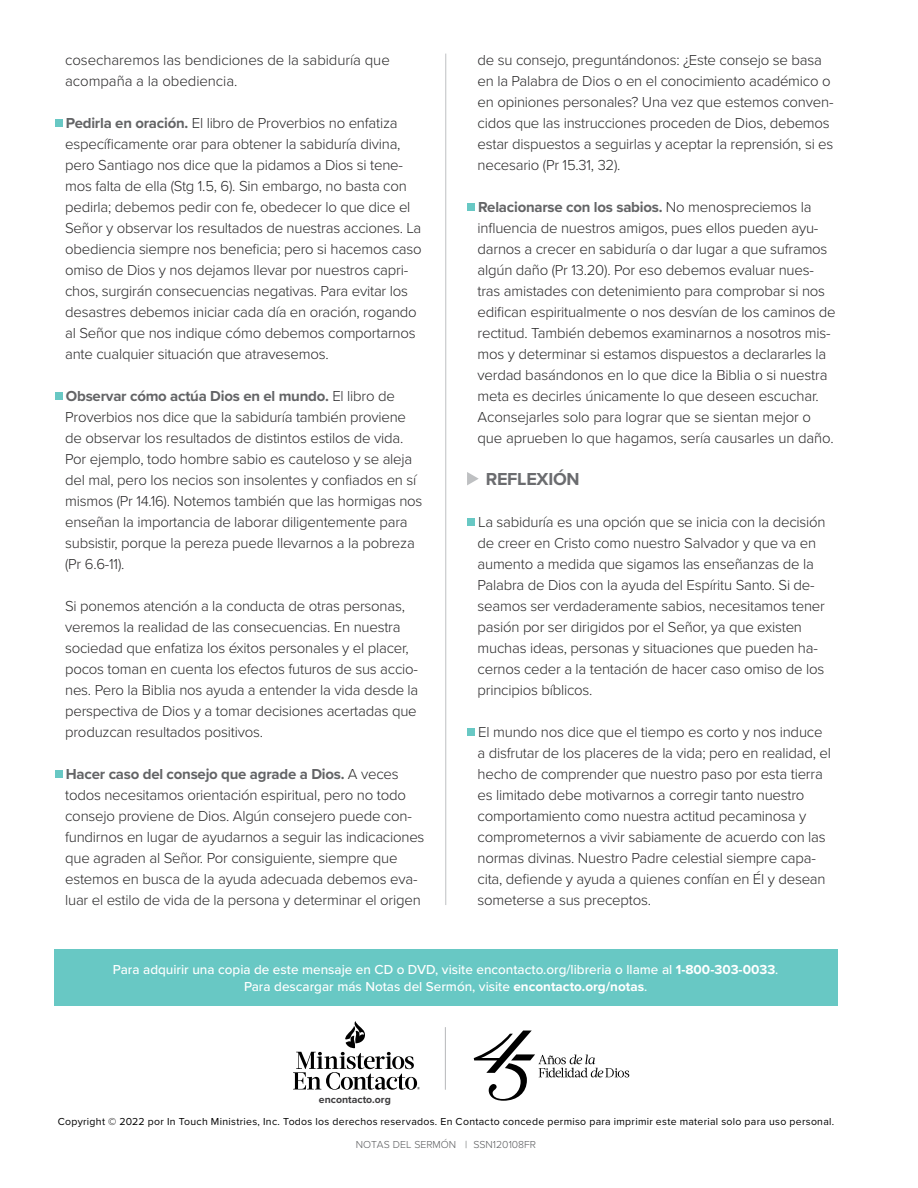
<style>
.page{position:relative;width:918px;height:1188px;background:#fff}
.page>*{position:absolute;margin:0;border:0;box-sizing:border-box;transform-origin:0 0}
.t1{font:700 18px "Proxima Nova";letter-spacing:-.015em;color:#6b6c6f}
.t2{font:300 15px/21px "Proxima Nova";letter-spacing:-.015em;color:#292829}
.t3{font:500 13.5px/16.5px "Proxima Nova";color:#fff;text-align:center}
.t4{font:10.5px "Proxima Nova";letter-spacing:.025em;color:#000}
.t5{font:300 10.5px "Proxima Nova";color:#58595b}
.t6{font:700 10.5px "Proxima Nova";color:#3d3c3e}
.s1{font-weight:700;color:#636466}
.s2{font-weight:700}
</style>
<div class="page">
<div style="left:54px;top:950px;width:783px;height:56px;background:#68c8c4"></div>
<div style="left:55px;top:119px;width:7px;height:8px;background:#68c8c4"></div>
<div style="left:55px;top:392px;width:7px;height:8px;background:#68c8c4"></div>
<div style="left:55px;top:770px;width:7px;height:8px;background:#68c8c4"></div>
<div style="left:467px;top:203px;width:8px;height:8px;background:#68c8c4"></div>
<svg style="left:467px;top:472px;width:12px;height:13px"></svg>
<div style="left:467px;top:518px;width:8px;height:8px;background:#68c8c4"></div>
<div style="left:467px;top:728px;width:8px;height:8px;background:#68c8c4"></div>
<hr style="left:445px;top:54px;width:1px;height:851px;background:#bec0c2">
<svg style="left:293px;top:1021px;width:127px;height:69px"></svg>
<hr style="left:445px;top:1027px;width:1px;height:63px;background:#bec0c2">
<svg style="left:474px;top:1031px;width:155px;height:70px"></svg>
<p class="t2" style="left:65px;top:49px;width:326px">cosecharemos las bendiciones de la sabiduría que acompaña a la obediencia.</p>
<p class="t2" style="left:65px;top:112px;width:358px"><span class="s1">Pedirla en oración.</span> El libro de Proverbios no enfatiza específicamente orar para obtener la sabiduría divina, pero Santiago nos dice que la pidamos a Dios si tene&shy;mos falta de ella (Stg 1.5, 6). Sin embargo, no basta con pedirla; debemos pedir con fe, obedecer lo que dice el Señor y observar los resultados de nuestras acciones. La obediencia siempre nos beneficia; pero si hacemos caso omiso de Dios y nos dejamos llevar por nuestros capri&shy;chos, surgirán consecuencias negativas. Para evitar los desastres debemos iniciar cada día en oración, rogando al Señor que nos indique cómo debemos comportarnos ante cualquier situación que atravesemos.</p>
<p class="t2" style="left:65px;top:385px;width:359px"><span class="s1">Observar cómo actúa Dios en el mundo.</span> El libro de Proverbios nos dice que la sabiduría también proviene de observar los resultados de distintos estilos de vida.<br>Por ejemplo, todo hombre sabio es cauteloso y se aleja del mal, pero los necios son insolentes y confiados en sí mismos (Pr 14.16). Notemos también que las hormigas nos enseñan la importancia de laborar diligentemente para subsistir, porque la pereza puede llevarnos a la pobreza (Pr 6.6-11).</p>
<p class="t2" style="left:65px;top:595px;width:355px">Si ponemos atención a la conducta de otras personas, veremos la realidad de las consecuencias. En nuestra sociedad que enfatiza los éxitos personales y el placer, pocos toman en cuenta los efectos futuros de sus accio&shy;nes. Pero la Biblia nos ayuda a entender la vida desde la perspectiva de Dios y a tomar decisiones acertadas que produzcan resultados positivos.</p>
<p class="t2" style="left:65px;top:763px;width:361px"><span class="s1">Hacer caso del consejo que agrade a Dios.</span> A veces todos necesitamos orientación espiritual, pero no todo consejo proviene de Dios. Algún consejero puede con&shy;fundirnos en lugar de ayudarnos a seguir las indicaciones que agraden al Señor. Por consiguiente, siempre que estemos en busca de la ayuda adecuada debemos eva&shy;luar el estilo de vida de la persona y determinar el origen</p>
<p class="t2" style="left:478px;top:49px;width:357px">de su consejo, preguntándonos: ¿Este consejo se basa en la Palabra de Dios o en el conocimiento académico o en opiniones personales? Una vez que estemos conven&shy;cidos que las instrucciones proceden de Dios, debemos estar dispuestos a seguirlas y aceptar la reprensión, si es necesario (Pr 15.31, 32).</p>
<p class="t2" style="left:478px;top:196px;width:360px"><span class="s1">Relacionarse con los sabios.</span> No menospreciemos la influencia de nuestros amigos, pues ellos pueden ayu&shy;darnos a crecer en sabiduría o dar lugar a que suframos algún daño (Pr 13.20). Por eso debemos evaluar nues&shy;tras amistades con detenimiento para comprobar si nos edifican espiritualmente o nos desvían de los caminos de rectitud. También debemos examinarnos a nosotros mis&shy;mos y determinar si estamos dispuestos a declararles la verdad basándonos en lo que dice la Biblia o si nuestra meta es decirles únicamente lo que deseen escuchar.<br>Aconsejarles solo para lograr que se sientan mejor o que aprueben lo que hagamos, sería causarles un daño.</p>
<p class="t1" style="left:486px;top:466px;width:95px">REFLEXIÓN</p>
<p class="t2" style="left:478px;top:511px;width:350px">La sabiduría es una opción que se inicia con la decisión de creer en Cristo como nuestro Salvador y que va en aumento a medida que sigamos las enseñanzas de la Palabra de Dios con la ayuda del Espíritu Santo. Si de&shy;seamos ser verdaderamente sabios, necesitamos tener pasión por ser dirigidos por el Señor, ya que existen muchas ideas, personas y situaciones que pueden ha&shy;cernos ceder a la tentación de hacer caso omiso de los principios bíblicos.</p>
<p class="t2" style="left:478px;top:721px;width:355px">El mundo nos dice que el tiempo es corto y nos induce a disfrutar de los placeres de la vida; pero en realidad, el hecho de comprender que nuestro paso por esta tierra es limitado debe motivarnos a corregir tanto nuestro comportamiento como nuestra actitud pecaminosa y comprometernos a vivir sabiamente de acuerdo con las normas divinas. Nuestro Padre celestial siempre capa&shy;cita, defiende y ayuda a quienes confían en Él y desean someterse a sus preceptos.</p>
<p class="t3" style="left:113px;top:961px;width:667px">Para adquirir una copia de este mensaje en CD o DVD, visite encontacto.org/libreria o llame al <span class="s2">1-800-303-0033</span>.<br>Para descargar más Notas del Sermón, visite <span class="s2">encontacto.org/notas</span>.</p>
<p class="t6" style="left:319px;top:1092px;width:73px">encontacto.org</p>
<p class="t4" style="left:58px;top:1114px;width:778px">Copyright © 2022 por In Touch Ministries, Inc. Todos los derechos reservados. En Contacto concede permiso para imprimir este material solo para uso personal.</p>
<p class="t5" style="left:356px;top:1136px;width:182px">NOTAS DEL SERMÓN | SSN120108FR</p>
</div>
